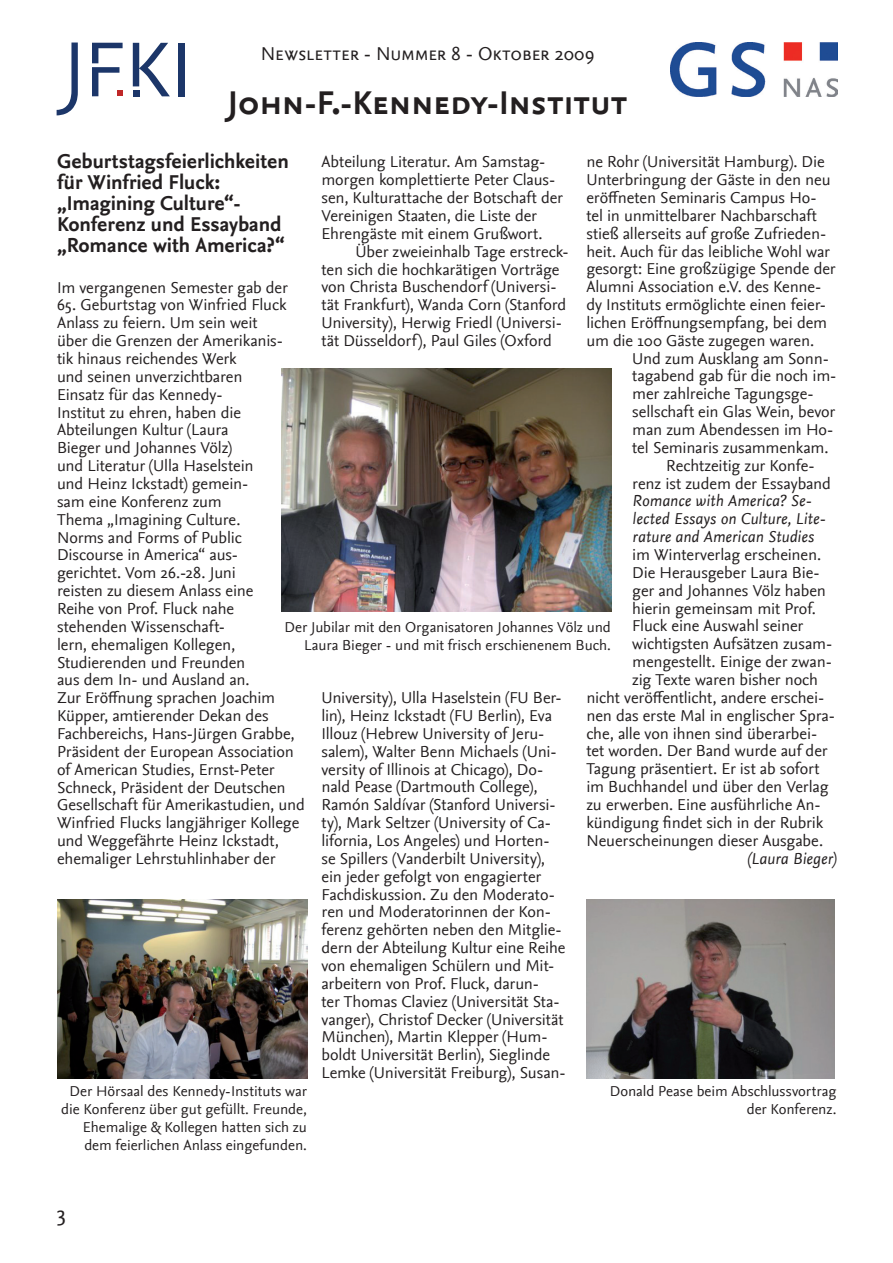
<style>
.page{position:relative;width:893px;height:1263px;background:#fff}
.page>*{position:absolute;margin:0;border:0;box-sizing:border-box;transform-origin:0 0}
.t1{font:81.3px "Nexus Sans";color:#1c3669}
.t2{font:34.5px "Nexus Sans Bold SC";letter-spacing:-.01em;color:#231f20}
.t3{font:22.5px "Nexus Sans";color:#231f20}
.t4{font:700 21px/21px "Nexus Sans";letter-spacing:-.005em;color:#231f20}
.t5{font:19.5px "Nexus Sans Regular SC";letter-spacing:-.01em;color:#231f20}
.t6{font:16.5px/17.9px "Nexus Sans";letter-spacing:-.005em;color:#231f20}
.t7{font:italic 16.5px/17.9px "Nexus Sans";letter-spacing:.005em;color:#231f20}
.t8{font:15px/17.9px "Nexus Sans";color:#231f20;text-align:right}
</style>
<div class="page">
<img style="left:671px;top:43px;width:166px;height:53px">
<svg style="left:133px;top:43px;width:37px;height:53px"></svg>
<svg style="left:92px;top:43px;width:31px;height:53px"></svg>
<div style="left:179px;top:43px;width:6px;height:53px;background:#1c3669"></div>
<img style="left:586px;top:900px;width:249px;height:178px">
<img style="left:282px;top:369px;width:329px;height:242px">
<img style="left:57px;top:900px;width:250px;height:178px">
<h1 class="t1" style="left:62px;top:23px;width:25px">J</h1>
<p class="t5" style="left:261px;top:43px;width:335px">Newsletter - Nummer 8 - Oktober 2009</p>
<h2 class="t2" style="left:228px;top:83px;width:401px">John-F.-Kennedy-Institut</h2>
<p class="t4" style="left:57px;top:150px;width:233px">Geburtstagsfeierlichkeiten für Winfried Fluck: „Imagining Culture“-<br>Konferenz und Essayband „Romance with America?“</p>
<p class="t6" style="left:57px;top:278px;width:232px">Im vergangenen Semester gab der</p>
<p class="t6" style="left:57px;top:296px;width:249px">65. Geburtstag von Winfried Fluck<br>Anlass zu feiern. Um sein weit<br>über die Grenzen der Amerikanis-<br>tik hinaus reichendes Werk<br>und seinen unverzichtbaren<br>Einsatz für das Kennedy-<br>Institut zu ehren, haben die<br>Abteilungen Kultur (Laura<br>Bieger und Johannes Völz)<br>und Literatur (Ulla Haselstein<br>und Heinz Ickstadt) gemein-<br>sam eine Konferenz zum<br>Thema „Imagining Culture.<br>Norms and Forms of Public<br>Discourse in America“ aus&shy;gerichtet. Vom 26.-28. Juni<br>reisten zu diesem Anlass eine<br>Reihe von Prof. Fluck nahe stehenden Wissenschaft-<br>lern, ehemaligen Kollegen,<br>Studierenden und Freunden<br>aus dem In- und Ausland an.<br>Zur Eröffnung sprachen Joachim<br>Küpper, amtierender Dekan des<br>Fachbereichs, Hans-Jürgen Grabbe,<br>Präsident der European Association of American Studies, Ernst-Peter<br>Schneck, Präsident der Deutschen<br>Gesellschaft für Amerikastudien, und<br>Winfried Flucks langjähriger Kollege und Weggefährte Heinz Ickstadt, ehemaliger Lehrstuhlinhaber der</p>
<p class="t6" style="left:586px;top:153px;width:251px">ne Rohr (Universität Hamburg). Die Unterbringung der Gäste in den neu eröffneten Seminaris Campus Ho&shy;tel in unmittelbarer Nachbarschaft stieß allerseits auf große Zufrieden&shy;heit. Auch für das leibliche Wohl war gesorgt: Eine großzügige Spende der Alumni Association e.V. des Kenne&shy;dy Instituts ermöglichte einen feier&shy;lichen Eröffnungsempfang, bei dem um die 100 Gäste zugegen waren.</p>
<p class="t6" style="left:632px;top:349px;width:198px">Und zum Ausklang am Sonn-</p>
<p class="t6" style="left:632px;top:367px;width:206px">tagabend gab für die noch im-</p>
<p class="t6" style="left:632px;top:385px;width:183px">mer zahlreiche Tagungsge-</p>
<p class="t6" style="left:632px;top:403px;width:205px">sellschaft ein Glas Wein, bevor</p>
<p class="t6" style="left:632px;top:421px;width:203px">man zum Abendessen im Ho-</p>
<p class="t6" style="left:632px;top:439px;width:198px">tel Seminaris zusammenkam.</p>
<p class="t6" style="left:666px;top:457px;width:150px">Rechtzeitig zur Konfe-</p>
<p class="t6" style="left:632px;top:474px;width:200px">renz ist zudem der Essayband</p>
<p class="t7" style="left:632px;top:492px;width:195px">Romance with America? Se&shy;lected Essays on Culture, Lite&shy;rature and American Studies</p>
<p class="t6" style="left:632px;top:546px;width:190px">im Winterverlag erscheinen.</p>
<p class="t6" style="left:632px;top:564px;width:189px">Die Herausgeber Laura Bie-</p>
<p class="t6" style="left:632px;top:582px;width:195px">ger and Johannes Völz haben</p>
<p class="t6" style="left:632px;top:599px;width:185px">hierin gemeinsam mit Prof.</p>
<p class="t6" style="left:632px;top:617px;width:172px">Fluck eine Auswahl seiner</p>
<p class="t6" style="left:632px;top:635px;width:201px">wichtigsten Aufsätzen zusam-</p>
<p class="t6" style="left:632px;top:653px;width:201px">mengestellt. Einige der zwan-</p>
<p class="t6" style="left:632px;top:671px;width:187px">zig Texte waren bisher noch</p>
<p class="t6" style="left:586px;top:689px;width:239px">nicht veröffentlicht, andere erschei-</p>
<p class="t6" style="left:586px;top:706px;width:250px">nen das erste Mal in englischer Spra-</p>
<p class="t6" style="left:586px;top:724px;width:232px">che, alle von ihnen sind überarbei-</p>
<p class="t6" style="left:586px;top:742px;width:243px">tet worden. Der Band wurde auf der</p>
<p class="t6" style="left:586px;top:760px;width:235px">Tagung präsentiert. Er ist ab sofort</p>
<p class="t6" style="left:586px;top:778px;width:244px">im Buchhandel und über den Verlag</p>
<p class="t6" style="left:586px;top:796px;width:236px">zu erwerben. Eine ausführliche An-</p>
<p class="t6" style="left:586px;top:814px;width:238px">kündigung findet sich in der Rubrik</p>
<p class="t6" style="left:586px;top:831px;width:238px">Neuerscheinungen dieser Ausgabe.</p>
<p class="t7" style="left:747px;top:850px;width:91px">(Laura Bieger)</p>
<p class="t6" style="left:321px;top:153px;width:243px">Abteilung Literatur. Am Samstag&shy;morgen komplettierte Peter Claus&shy;sen, Kulturattache der Botschaft der Vereinigen Staaten, die Liste der Ehrengäste mit einem Grußwort.</p>
<p class="t6" style="left:321px;top:242px;width:249px;text-indent:34px">Über zweieinhalb Tage erstreck&shy;ten sich die hochkarätigen Vorträge von Christa Buschendorf (Universi&shy;tät Frankfurt), Wanda Corn (Stanford University), Herwig Friedl (Universi&shy;tät Düsseldorf), Paul Giles (Oxford</p>
<p class="t8" style="left:285px;top:618px;width:328px">Der Jubilar mit den Organisatoren Johannes Völz und<br>Laura Bieger - und mit frisch erschienenem Buch.</p>
<p class="t6" style="left:321px;top:689px;width:246px">University), Ulla Haselstein (FU Ber&shy;lin), Heinz Ickstadt (FU Berlin), Eva Illouz (Hebrew University of Jeru&shy;salem), Walter Benn Michaels (Uni&shy;versity of Illinois at Chicago), Do&shy;nald Pease (Dartmouth College), Ramón Saldívar (Stanford Universi&shy;ty), Mark Seltzer (University of Ca&shy;lifornia, Los Angeles) und Horten&shy;se Spillers (Vanderbilt University), ein jeder gefolgt von engagierter Fachdiskussion. Zu den Moderato&shy;ren und Moderatorinnen der Kon&shy;ferenz gehörten neben den Mitglie&shy;dern der Abteilung Kultur eine Reihe von ehemaligen Schülern und Mit&shy;arbeitern von Prof. Fluck, darun-<br>ter Thomas Claviez (Universität Sta&shy;vanger), Christof Decker (Universität München), Martin Klepper (Hum&shy;boldt Universität Berlin), Sieglinde Lemke (Universität Freiburg), Susan-</p>
<p class="t8" style="left:61px;top:1082px;width:247px">Der Hörsaal des Kennedy-Instituts war die Konferenz über gut gefüllt. Freunde, Ehemalige &amp; Kollegen hatten sich zu dem feierlichen Anlass eingefunden.</p>
<h3 class="t3" style="left:57px;top:1201px;width:11px">3</h3>
<p class="t8" style="left:610px;top:1082px;width:228px">Donald Pease beim Abschlussvortrag der Konferenz.</p>
</div>
